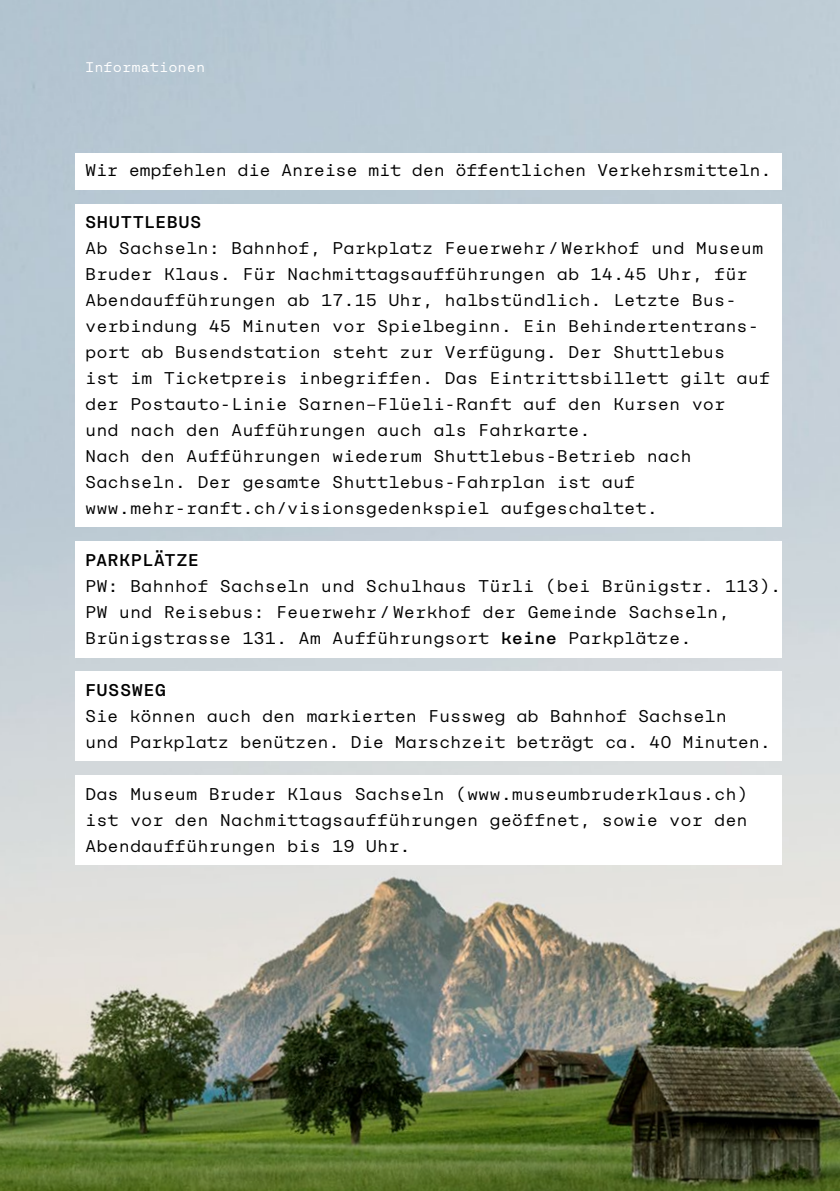
<style>
.page{position:relative;width:840px;height:1191px;background:#fff}
.page>*{position:absolute;margin:0;border:0;box-sizing:border-box;transform-origin:0 0}
.t1{font:17px/26px "Rational TW Display";color:#000}
.t2{font:17px "Rational TW Display";letter-spacing:-.02em;color:#000}
.t3{font:500 17px "Rational TW Text";letter-spacing:.025em;color:#000}
.t4{font:14px "Rational TW Text";color:#fff}
.s1{font-weight:500}
</style>
<div class="page">
<img style="left:0;top:0;width:839px;height:1191px">
<div style="left:75px;top:153px;width:705px;height:37px;background:#fff"></div>
<div style="left:75px;top:204px;width:705px;height:323px;background:#fff"></div>
<div style="left:75px;top:541px;width:705px;height:116px;background:#fff"></div>
<div style="left:75px;top:671px;width:705px;height:90px;background:#fff"></div>
<div style="left:75px;top:775px;width:705px;height:89px;background:#fff"></div>
<p class="t4" style="left:85px;top:59px;width:122px">Informationen</p>
<p class="t2" style="left:85px;top:160px;width:687px">Wir empfehlen die Anreise mit den öffentlichen Verkehrsmitteln.</p>
<p class="t3" style="left:85px;top:212px;width:118px">SHUTTLEBUS</p>
<p class="t1" style="left:85px;top:235px;width:686px">Ab Sachseln: Bahnhof, Parkplatz Feuerwehr/Werkhof und Museum Bruder Klaus. Für Nachmittagsaufführungen ab 14.45 Uhr, für Abendaufführungen ab 17.15 Uhr, halbstündlich. Letzte Bus&shy;verbindung 45 Minuten vor Spielbeginn. Ein Behindertentrans&shy;port ab Busendstation steht zur Verfügung. Der Shuttlebus<br>ist im Ticketpreis inbegriffen. Das Eintrittsbillett gilt auf der Postauto-Linie Sarnen–Flüeli-Ranft auf den Kursen vor<br>und nach den Aufführungen auch als Fahrkarte.<br>Nach den Aufführungen wiederum Shuttlebus-Betrieb nach Sachseln. Der gesamte Shuttlebus-Fahrplan ist auf www.mehr-ranft.ch/visionsgedenkspiel aufgeschaltet.</p>
<p class="t3" style="left:85px;top:550px;width:115px">PARKPLÄTZE</p>
<p class="t1" style="left:85px;top:573px;width:697px">PW: Bahnhof Sachseln und Schulhaus Türli (bei Brünigstr. 113).<br>PW und Reisebus: Feuerwehr/Werkhof der Gemeinde Sachseln,<br>Brünigstrasse 131. Am Aufführungsort <span class="s1">keine</span> Parkplätze.</p>
<p class="t3" style="left:85px;top:680px;width:82px">FUSSWEG</p>
<p class="t1" style="left:85px;top:703px;width:687px">Sie können auch den markierten Fussweg ab Bahnhof Sachseln<br>und Parkplatz benützen. Die Marschzeit beträgt ca. 40 Minuten.</p>
<p class="t1" style="left:85px;top:781px;width:663px;text-align:justify">Das Museum Bruder Klaus Sachseln (www.museumbruderklaus.ch) ist vor den Nachmittagsaufführungen geöffnet, sowie vor den Abendaufführungen bis 19 Uhr.</p>
</div>
